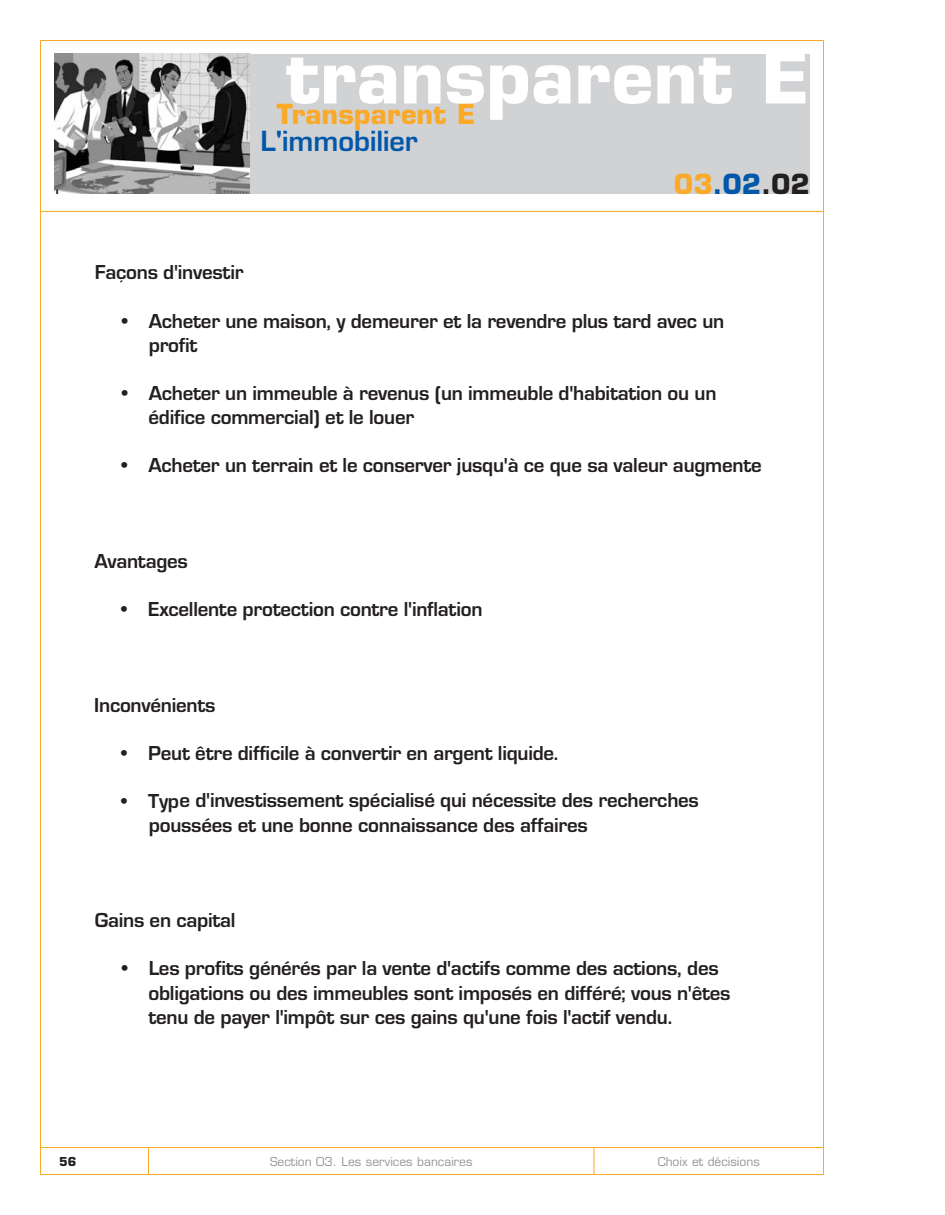
<style>
.page{position:relative;width:945px;height:1215px;background:#fff}
.page>*{position:absolute;margin:0;border:0;box-sizing:border-box;transform-origin:0 0}
.t1{font:700 72px "Eurostile";color:#fff}
.t2{font:700 27px "Eurostile";color:#faa928}
.t3{font:600 27px "Eurostile";color:#0157a8}
.t4{font:700 27px "Eurostile";color:#0157a8}
.t5{font:700 21px/24px "Eurostile";letter-spacing:-.015em;color:#231f20}
.t6{font:12px "Eurostile";color:#939598}
.t7{font:700 12px "Eurostile";color:#231f20}
.s1{color:#faa928}
.s2{color:#231f20}
</style>
<div class="page">
<hr style="left:40px;top:40px;width:784px;height:1px;background:#faa928">
<hr style="left:40px;top:1174px;width:784px;height:1px;background:#faa928">
<hr style="left:40px;top:40px;width:1px;height:1134px;background:#faa928">
<hr style="left:823px;top:40px;width:1px;height:1134px;background:#faa928">
<hr style="left:40px;top:1147px;width:784px;height:1px;background:#faa928">
<svg style="left:148px;top:1148px;width:1px;height:26px"></svg>
<svg style="left:594px;top:1148px;width:1px;height:26px"></svg>
<div style="left:250px;top:54px;width:560px;height:140px;background:#d1d2d4"></div>
<img style="left:54px;top:54px;width:196px;height:139px">
<hr style="left:40px;top:211px;width:784px;height:1px;background:#faa928">
<h1 class="t1" style="left:285px;top:50px;width:526px">transparent E</h1>
<p class="t2" style="left:277px;top:104px;width:200px">Transparent E</p>
<p class="t3" style="left:261px;top:131px;width:159px">L'immobilier</p>
<p class="t4" style="left:674px;top:173px;width:138px"><span class="s1">03</span>.02<span class="s2">.02</span></p>
<p class="t5" style="left:95px;top:260px;width:150px">Façons d'investir</p>
<p class="t5" style="left:149px;top:308px;width:577px;text-indent:-27px">• Acheter une maison, y demeurer et la revendre plus tard avec un profit</p>
<p class="t5" style="left:149px;top:380px;width:569px;text-indent:-27px">• Acheter un immeuble à revenus (un immeuble d'habitation ou un édifice commercial) et le louer</p>
<p class="t5" style="left:121px;top:452px;width:642px">• Acheter un terrain et le conserver jusqu'à ce que sa valeur augmente</p>
<p class="t5" style="left:94px;top:548px;width:95px">Avantages</p>
<p class="t5" style="left:121px;top:596px;width:363px">• Excellente protection contre l'inflation</p>
<p class="t5" style="left:94px;top:692px;width:123px">Inconvénients</p>
<p class="t5" style="left:121px;top:740px;width:439px">• Peut être difficile à convertir en argent liquide.</p>
<p class="t5" style="left:149px;top:788px;width:552px;text-indent:-28px">• Type d'investissement spécialisé qui nécessite des recherches poussées et une bonne connaissance des affaires</p>
<p class="t5" style="left:95px;top:908px;width:142px">Gains en capital</p>
<p class="t5" style="left:148px;top:956px;width:584px;text-indent:-27px">• Les profits générés par la vente d'actifs comme des actions, des obligations ou des immeubles sont imposés en différé; vous n'êtes tenu de payer l'impôt sur ces gains qu'une fois l'actif vendu.</p>
<p class="t7" style="left:59px;top:1156px;width:19px">56</p>
<p class="t6" style="left:270px;top:1156px;width:204px">Section 03. Les services bancaires</p>
<p class="t6" style="left:658px;top:1156px;width:104px">Choix et décisions</p>
</div>
